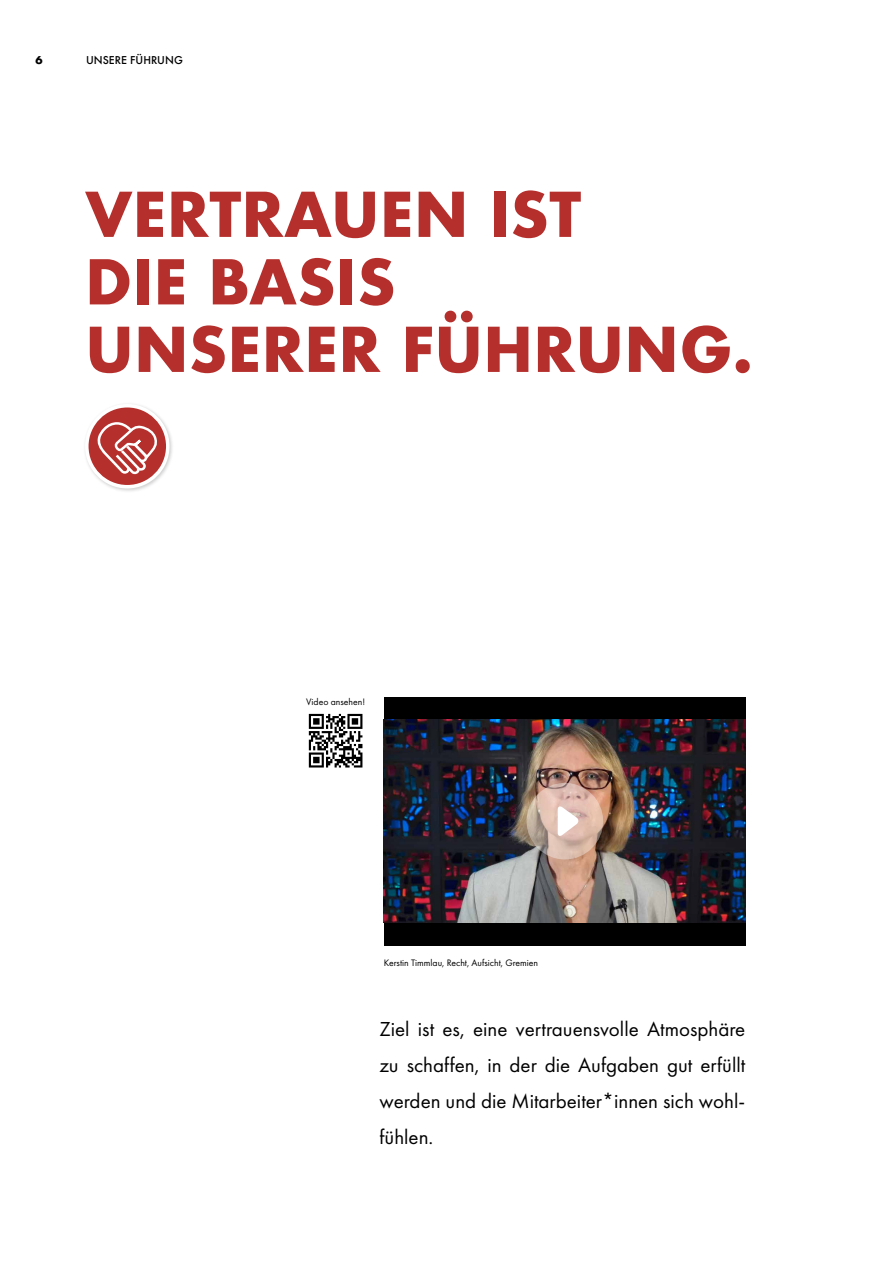
<style>
.page{position:relative;width:893px;height:1263px;background:#fff}
.page>*{position:absolute;margin:0;border:0;box-sizing:border-box;transform-origin:0 0}
.t1{font:700 60px/67.5px "Futura";color:#b5302d}
.t2{font:21px/36px "Futura PT";color:#000;text-align:justify}
.t3{font:500 10.5px "Futura";color:#000}
.t4{font:700 10.5px "Futura";color:#000}
.t5{font:9.75px "Futura PT";color:#000}
</style>
<div class="page">
<div style="left:384px;top:697px;width:361px;height:248px;background:#000"></div>
<div style="left:83px;top:402px;width:92px;height:91px;background:#000;opacity:.2"></div>
<svg style="left:87px;top:406px;width:81px;height:81px"></svg>
<div style="left:85px;top:404px;width:85px;height:84px;border:4px solid #fff;border-radius:50%"></div>
<svg style="left:83px;top:402px;width:77px;height:73px"></svg>
<div style="left:307px;top:712px;width:58px;height:58px;background:linear-gradient(to right,#fff,#fff)"></div>
<svg style="left:309px;top:714px;width:53px;height:53px"></svg>
<img style="left:384px;top:719px;width:361px;height:204px">
<svg style="left:527px;top:783px;width:76px;height:76px;background:#d4b5a7"></svg>
<svg style="left:558px;top:805px;width:21px;height:32px"></svg>
<p class="t4" style="left:35px;top:52px;width:9px">6</p>
<p class="t3" style="left:86px;top:53px;width:98px">UNSERE FÜHRUNG</p>
<h1 class="t1" style="left:85px;top:180px;width:669px">VERTRAUEN IST<br>DIE BASIS<br>UNSERER FÜHRUNG.</h1>
<p class="t5" style="left:306px;top:695px;width:60px">Video ansehen!</p>
<p class="t5" style="left:384px;top:957px;width:156px">Kerstin Timmlau, Recht, Aufsicht, Gremien</p>
<p class="t2" style="left:379px;top:1011px;width:367px">Ziel ist es, eine vertrauensvolle Atmosphäre zu schaffen, in der die Aufgaben gut erfüllt werden und die Mitarbeiter*innen sich wohl&shy;fühlen.</p>
</div>
